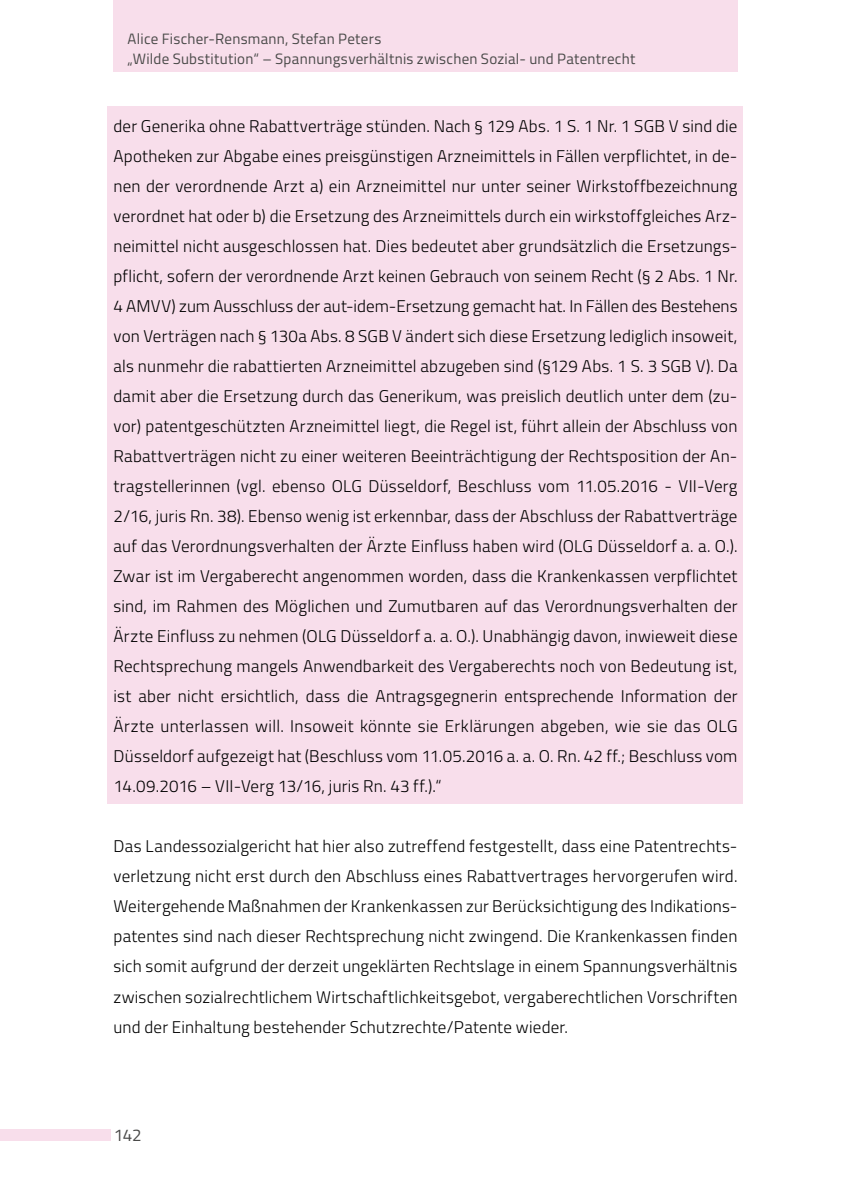
<style>
.page{position:relative;width:851px;height:1191px;background:#fff}
.page>*{position:absolute;margin:0;border:0;box-sizing:border-box;transform-origin:0 0}
.t1{font:300 17px/30px "Titillium";letter-spacing:.01em;color:#000;text-align:justify}
.t2{font:17px "Titillium";color:#4a4a49}
.t3{font:15px/20px "Titillium";letter-spacing:.015em;color:#4a4a49}
</style>
<div class="page">
<div style="left:113px;top:0;width:624px;height:71px;background:#f8deeb"></div>
<div style="left:0;top:1129px;width:111px;height:11px;background:#f8deeb"></div>
<div style="left:108px;top:106px;width:635px;height:697px;background:#f8deeb"></div>
<p class="t3" style="left:128px;top:28px;width:509px">Alice Fischer-Rensmann, Stefan Peters<br>„Wilde Substitution“ – Spannungsverhältnis zwischen Sozial- und Patentrecht</p>
<p class="t1" style="left:113px;top:110px;width:625px">der Generika ohne Rabattverträge stünden. Nach § 129 Abs. 1 S. 1 Nr. 1 SGB V sind die Apotheken zur Abgabe eines preisgünstigen Arzneimittels in Fällen verpflichtet, in de&shy;nen der verordnende Arzt a) ein Arzneimittel nur unter seiner Wirkstoffbezeichnung verordnet hat oder b) die Ersetzung des Arzneimittels durch ein wirkstoffgleiches Arz&shy;neimittel nicht ausgeschlossen hat. Dies bedeutet aber grundsätzlich die Ersetzungs&shy;pflicht, sofern der verordnende Arzt keinen Gebrauch von seinem Recht (§ 2 Abs. 1 Nr.<br>4 AMVV) zum Ausschluss der aut-idem-Ersetzung gemacht hat. In Fällen des Bestehens von Verträgen nach § 130a Abs. 8 SGB V ändert sich diese Ersetzung lediglich insoweit, als nunmehr die rabattierten Arzneimittel abzugeben sind (§129 Abs. 1 S. 3 SGB V). Da damit aber die Ersetzung durch das Generikum, was preislich deutlich unter dem (zu&shy;vor) patentgeschützten Arzneimittel liegt, die Regel ist, führt allein der Abschluss von Rabattverträgen nicht zu einer weiteren Beeinträchtigung der Rechtsposition der An&shy;tragstellerinnen (vgl. ebenso OLG Düsseldorf, Beschluss vom 11.05.2016 - VII-Verg 2/16, juris Rn. 38). Ebenso wenig ist erkennbar, dass der Abschluss der Rabattverträge auf das Verordnungsverhalten der Ärzte Einfluss haben wird (OLG Düsseldorf a. a. O.).<br>Zwar ist im Vergaberecht angenommen worden, dass die Krankenkassen verpflichtet sind, im Rahmen des Möglichen und Zumutbaren auf das Verordnungsverhalten der Ärzte Einfluss zu nehmen (OLG Düsseldorf a. a. O.). Unabhängig davon, inwieweit diese Rechtsprechung mangels Anwendbarkeit des Vergaberechts noch von Bedeutung ist, ist aber nicht ersichtlich, dass die Antragsgegnerin entsprechende Information der Ärzte unterlassen will. Insoweit könnte sie Erklärungen abgeben, wie sie das OLG Düsseldorf aufgezeigt hat (Beschluss vom 11.05.2016 a. a. O. Rn. 42 ff.; Beschluss vom 14.09.2016 – VII-Verg 13/16, juris Rn. 43 ff.).“</p>
<p class="t1" style="left:113px;top:830px;width:625px">Das Landessozialgericht hat hier also zutreffend festgestellt, dass eine Patentrechts&shy;verletzung nicht erst durch den Abschluss eines Rabattvertrages hervorgerufen wird.<br>Weitergehende Maßnahmen der Krankenkassen zur Berücksichtigung des Indikations&shy;patentes sind nach dieser Rechtsprechung nicht zwingend. Die Krankenkassen finden sich somit aufgrund der derzeit ungeklärten Rechtslage in einem Spannungsverhältnis zwischen sozialrechtlichem Wirtschaftlichkeitsgebot, vergaberechtlichen Vorschriften und der Einhaltung bestehender Schutzrechte/Patente wieder.</p>
<p class="t2" style="left:114px;top:1122px;width:30px">142</p>
</div>
